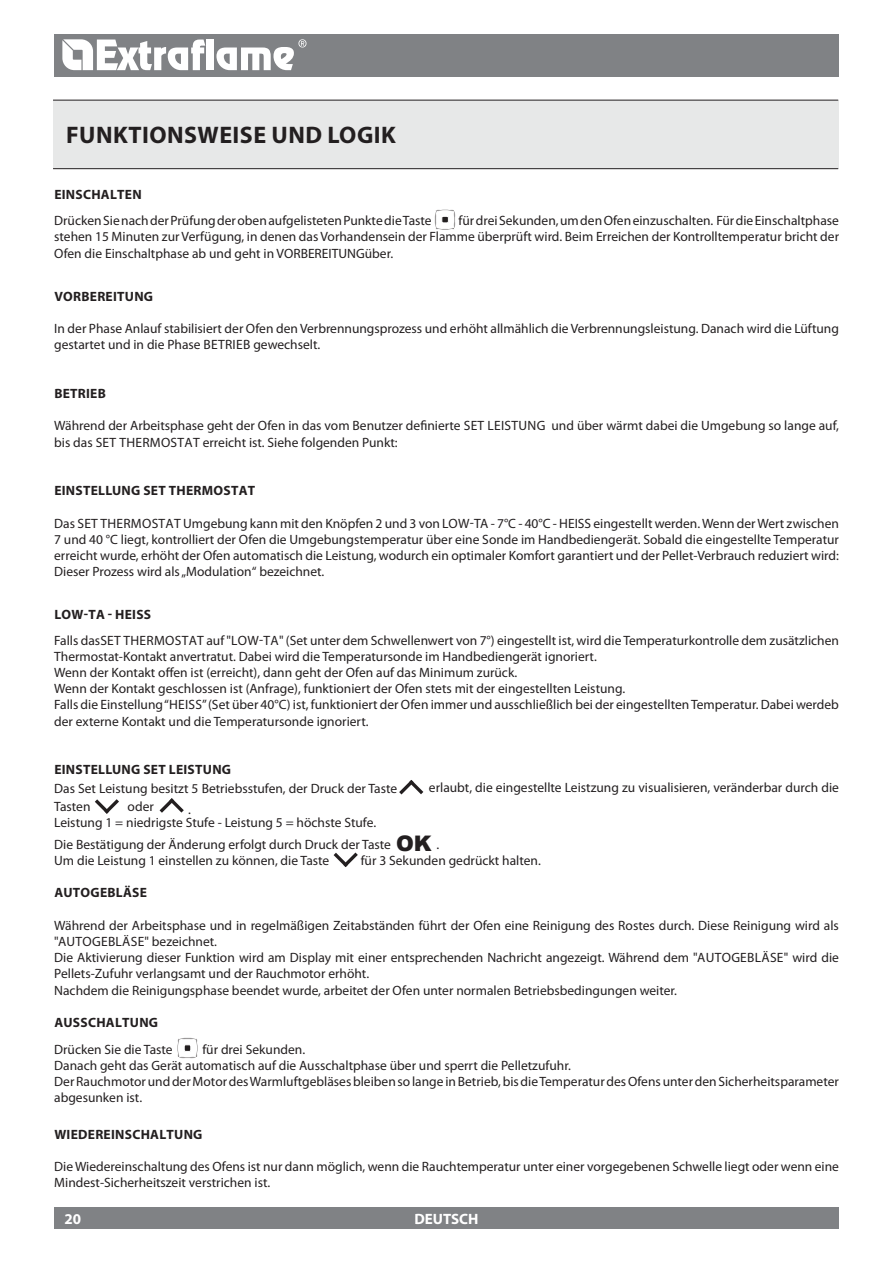
<style>
.page{position:relative;width:893px;height:1263px;background:#fff}
.page>*{position:absolute;margin:0;border:0;box-sizing:border-box;transform-origin:0 0}
.t1{font:700 24px "Myriad Pro";letter-spacing:.02em;color:#231f20}
.t2{font:900 15.45px "Arial";color:#231f20}
.t3{font:700 15px "Myriad Pro";color:#fff}
.t4{font:13.5px/16.2px "Myriad Pro";color:#231f20}
.t5{font:700 13.5px "Myriad Pro";letter-spacing:.02em;color:#231f20}
.t6{font:900 12.75px "Arial";color:#231f20}
.s1{font-family:"Arial";font-weight:900;font-size:21.45px}
</style>
<div class="page">
<div style="left:54px;top:34px;width:785px;height:43px;background:#808285"></div>
<div style="left:54px;top:1208px;width:785px;height:21px;background:#808285"></div>
<svg style="left:62px;top:39px;width:143px;height:31px"></svg>
<div style="left:207px;top:40px;width:7px;height:30px;background:#fff"></div>
<svg style="left:216px;top:39px;width:90px;height:31px"></svg>
<svg style="left:434px;top:209px;width:22px;height:21px"></svg>
<svg style="left:399px;top:780px;width:24px;height:14px"></svg>
<svg style="left:95px;top:799px;width:24px;height:15px"></svg>
<svg style="left:160px;top:798px;width:24px;height:15px"></svg>
<svg style="left:334px;top:852px;width:24px;height:15px"></svg>
<svg style="left:177px;top:1037px;width:21px;height:22px"></svg>
<div style="left:53px;top:100px;width:785px;height:69px;background:#e7e8e8"></div>
<hr style="left:53px;top:100px;width:785px;height:1px;background:#231f20">
<hr style="left:53px;top:168px;width:785px;height:1px;background:#231f20">
<h1 class="t1" style="left:66px;top:120px;width:330px">FUNKTIONSWEISE UND LOGIK</h1>
<p class="t5" style="left:54px;top:185px;width:89px">EINSCHALTEN</p>
<p class="t4" style="left:54px;top:212px;width:379px">Drücken Sie nach der Prüfung der oben aufgelisteten Punkte die Taste</p>
<p class="t4" style="left:54px;top:212px;width:786px;text-align:justify;text-indent:404px">für drei Sekunden, um den Ofen einzuschalten. Für die Einschaltphase stehen 15 Minuten zur Verfügung, in denen das Vorhandensein der Flamme überprüft wird. Beim Erreichen der Kontrolltemperatur bricht der Ofen die Einschaltphase ab und geht in VORBEREITUNGüber.</p>
<p class="t5" style="left:54px;top:287px;width:43px">VORBEREI</p>
<p class="t5" style="left:117px;top:287px;width:37px">TUNG</p>
<p class="t4" style="left:54px;top:320px;width:786px">I n der Phase Anlauf stabilisiert der Ofen den Verbrennungsprozess und erhöht allmählich die Verbrennungsleistung. Danach wird die Lüftung gestartet und in die Phase BETRIE B gewechselt.</p>
<p class="t5" style="left:54px;top:385px;width:52px">BETRIEB</p>
<p class="t4" style="left:54px;top:417px;width:786px">Während der Arbeitsphase geht der Ofen in das vom Benutzer definierte SET LEI STUNG und über wärmt dabei die Umgebung so lange auf, bis das SET THERMOSTAT erreicht ist. Siehe folgenden Punkt:</p>
<p class="t5" style="left:54px;top:482px;width:186px">EINSTELLUNG SET THERMOSTAT</p>
<p class="t4" style="left:54px;top:515px;width:786px;text-align:justify">Das SET Th ermostat Umgebung kann mit den Knöpfen 2 und 3 von low-TA - 7°C - 40°C - HEISS eingestellt werden. Wenn der Wert zwischen 7 und 40 °C liegt, kontrolliert der Ofen die Umgebungstemperatur über eine Sonde im Handbediengerät. Sobald die eingestellte Temperatur erreicht wurde, erhöht der Ofen automatisch die Leistung, wodurch ein optimaler Komfort garantiert und der Pellet-Verbrauch reduziert wird:<br>Dieser Prozess wird als „Modulation“ bezeichnet.</p>
<p class="t5" style="left:54px;top:606px;width:11px">LOW</p>
<p class="t5" style="left:84px;top:606px;width:61px">-TA - HEISS</p>
<p class="t4" style="left:54px;top:632px;width:786px">Falls dasSET THERMOSTAT auf "LOW-TA" (Set unter dem Schwellenwert von 7°) eingestellt ist, wird die Temperaturkontrolle dem zusätzlichen Thermostat-Kontakt anvertratut. Dabei wird die Temperatursonde im Handbediengerät ignoriert.<br>Wenn der Kontakt offen ist (erreicht), dann geht der Ofen auf das Minimum zurück.<br>Wenn der Kontakt geschlossen ist (Anfrage), funktioniert der Ofen stets mit der eingestellten Leistung.<br>Falls die Einstellung “HEI SS” (Set über 40°C) ist, funktioniert der Ofen immer und ausschließlich bei der eingestellten Temperatur. Dabei werdeb der externe Kontakt und die Temperatursonde ignoriert.</p>
<p class="t5" style="left:54px;top:761px;width:178px">EINSTELLUNG SET LEISTUNG</p>
<p class="t4" style="left:54px;top:780px;width:345px">Das Set Leistung besitzt 5 Betriebsstufen, der Druck der Taste</p>
<p class="t4" style="left:429px;top:780px;width:411px">erlaubt, die eingestellte Leistzung zu visualisieren, veränderbar durch die</p>
<p class="t4" style="left:54px;top:798px;width:38px">Tasten</p>
<p class="t6" style="left:435px;top:236px;width:23px">OK</p>
<p class="t2" style="left:119px;top:723px;width:27px;rotate:-180deg">OK</p>
<p class="t4" style="left:128px;top:798px;width:28px">oder</p>
<p class="t4" style="left:54px;top:802px;width:323px;line-height:13.2px;text-indent:134px">.<br>Leistung 1 = niedrigste Stufe - Leistung 5 = höchste Stufe.</p>
<p class="t4" style="left:54px;top:836px;width:386px">Die Bestätigung der Änderung erfolgt durch Druck der Taste <span class="s1">OK</span> .<br>Um die Leistung 1 einstellen zu können, die Taste</p>
<p class="t4" style="left:361px;top:852px;width:182px">für 3 Sekunden gedrückt halten.</p>
<p class="t5" style="left:54px;top:884px;width:78px">AUTOGEBLÄSE</p>
<p class="t4" style="left:54px;top:917px;width:786px">Während der Arbeitsphase und in regelmäßigen Zeitabständen führt der Ofen eine Reinigung des Rostes durch. Diese Reinigung wird als "AUTOGE</p>
<p class="t4" style="left:54px;top:933px;width:670px;text-indent:54px">BLÄSE" bezeichnet.<br>Die Aktivierung dieser Funktion wird am Display mit einer entsprechenden Nachricht angezeigt. Während dem "AUTOGE</p>
<p class="t4" style="left:747px;top:949px;width:93px">BLÄSE" wird die</p>
<p class="t4" style="left:54px;top:965px;width:624px">Pellets-Zufuhr verlangsamt und der Rauchmotor erhöht.<br>Nachdem die Reinigungsphase beendet wurde, arbeitet der Ofen unter normalen Betriebsbedingungen weiter.</p>
<p class="t5" style="left:54px;top:1014px;width:104px">AUSSCHALTUNG</p>
<p class="t4" style="left:54px;top:1041px;width:120px">Drücken Sie die Taste</p>
<p class="t6" style="left:177px;top:1064px;width:23px">OK</p>
<p class="t4" style="left:54px;top:1041px;width:786px;text-indent:148px">für drei Sekunden.<br>Danach geht das Gerät automatisch auf die Ausschaltphase über und sperrt die Pelletzufuhr.<br>Der Rauchmotor und der Motor des Warmluftgebläses bleiben so lange in Betrieb, bis die Temperatur des Ofens unter den Sicherheitsparameter abgesunken ist.</p>
<p class="t5" style="left:54px;top:1125px;width:148px">WIEDEREINSCHALTUNG</p>
<p class="t4" style="left:54px;top:1158px;width:786px">Die Wiedereinschaltung des Ofens ist nur dann möglich, wenn die Rauchtemperatur unter einer vorgegebenen Schwelle liegt oder wenn eine<br>Mindest-Sicherheitszeit verstrichen ist.</p>
<p class="t3" style="left:65px;top:1209px;width:18px">20</p>
<p class="t3" style="left:414px;top:1209px;width:66px">DEUTSCH</p>
</div>
